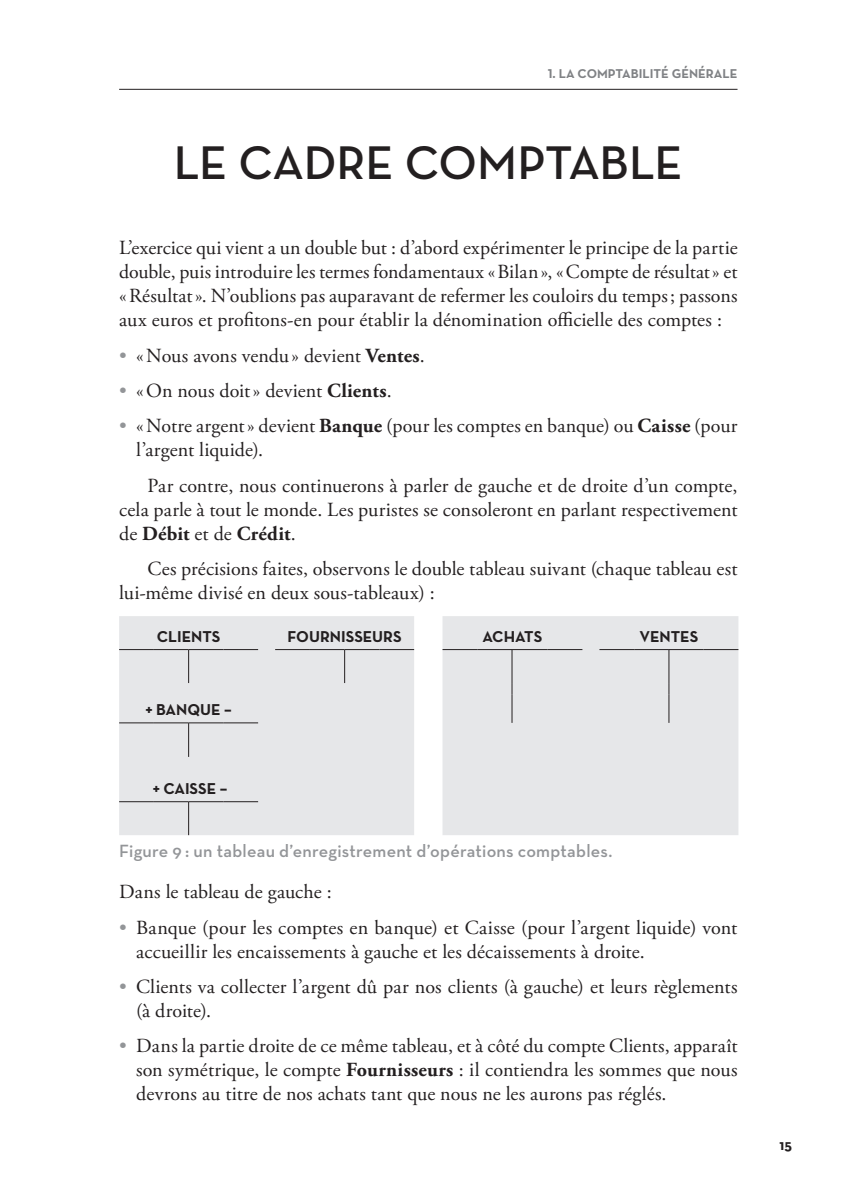
<style>
.page{position:relative;width:851px;height:1191px;background:#fff}
.page>*{position:absolute;margin:0;border:0;box-sizing:border-box;transform-origin:0 0}
.t1{font:600 48px "Neutraface Text";letter-spacing:-.01em;color:#231f20}
.t2{font:20px/24px "Adobe Garamond Pro";letter-spacing:.005em;color:#231f20}
.t3{font:600 18px "Neutraface Text";letter-spacing:.01em;color:#939598}
.t4{font:700 16px "Neutraface Text";color:#231f20}
.t5{font:700 15px "Neutraface Text";color:#231f20}
.t6{font:700 13px "Neutraface Text";color:#808285}
.s1{color:#939598}
.s2{font-weight:700}
</style>
<div class="page">
<div style="left:119px;top:616px;width:619px;height:219px;background:#e6e7e9"></div>
<hr style="left:189px;top:649px;width:34px;height:1px;background:#231f20">
<hr style="left:223px;top:649px;width:35px;height:1px;background:#231f20">
<hr style="left:119px;top:649px;width:35px;height:1px;background:#231f20">
<hr style="left:154px;top:649px;width:35px;height:1px;background:#231f20">
<hr style="left:188px;top:650px;width:1px;height:33px;background:#231f20">
<hr style="left:344px;top:649px;width:35px;height:1px;background:#231f20">
<hr style="left:379px;top:649px;width:35px;height:1px;background:#231f20">
<hr style="left:512px;top:649px;width:35px;height:1px;background:#231f20">
<hr style="left:547px;top:649px;width:35px;height:1px;background:#231f20">
<hr style="left:442px;top:649px;width:35px;height:1px;background:#231f20">
<hr style="left:477px;top:649px;width:35px;height:1px;background:#231f20">
<hr style="left:511px;top:650px;width:1px;height:33px;background:#231f20">
<hr style="left:668px;top:649px;width:35px;height:1px;background:#231f20">
<hr style="left:703px;top:649px;width:35px;height:1px;background:#231f20">
<hr style="left:599px;top:649px;width:35px;height:1px;background:#231f20">
<hr style="left:634px;top:649px;width:34px;height:1px;background:#231f20">
<hr style="left:668px;top:650px;width:1px;height:33px;background:#231f20">
<hr style="left:275px;top:649px;width:35px;height:1px;background:#231f20">
<hr style="left:310px;top:649px;width:34px;height:1px;background:#231f20">
<hr style="left:344px;top:650px;width:1px;height:33px;background:#231f20">
<hr style="left:189px;top:801px;width:34px;height:1px;background:#231f20">
<hr style="left:223px;top:801px;width:35px;height:1px;background:#231f20">
<hr style="left:119px;top:801px;width:35px;height:1px;background:#231f20">
<hr style="left:154px;top:801px;width:35px;height:1px;background:#231f20">
<hr style="left:188px;top:802px;width:1px;height:33px;background:#231f20">
<hr style="left:189px;top:722px;width:34px;height:1px;background:#231f20">
<hr style="left:223px;top:722px;width:35px;height:1px;background:#231f20">
<hr style="left:119px;top:722px;width:35px;height:1px;background:#231f20">
<hr style="left:154px;top:722px;width:35px;height:1px;background:#231f20">
<hr style="left:188px;top:723px;width:1px;height:34px;background:#231f20">
<svg style="left:511px;top:683px;width:1px;height:40px"></svg>
<svg style="left:668px;top:683px;width:1px;height:40px"></svg>
<hr style="left:119px;top:89px;width:618px;height:1px;background:#231f20">
<p class="t6" style="left:548px;top:65px;width:39px">1. LA COMPTABILITÉ</p>
<p class="t6" style="left:671px;top:65px;width:10px">GÉNÉRALE</p>
<h1 class="t1" style="left:174px;top:133px;width:510px">LE CADRE COMPTABLE</h1>
<p class="t2" style="left:119px;top:237px;width:620px;text-align:justify">L’exercice qui vient a un double but : d’abord expérimenter le principe de la partie double, puis introduire les termes fondamentaux «Bilan», «Compte de résultat» et «Résultat». N’oublions pas auparavant de refermer les couloirs du temps; passons aux euros et profitons-en pour établir la dénomination officielle des comptes :</p>
<p class="t2" style="left:119px;top:344px;width:307px"><span class="s1">•</span> «Nous avons vendu» devient <span class="s2">Ventes</span>.</p>
<p class="t2" style="left:119px;top:379px;width:274px"><span class="s1">•</span> «On nous doit» devient <span class="s2">Clients</span>.</p>
<p class="t2" style="left:136px;top:415px;width:602px;text-indent:-17px"><span class="s1">•</span> «Notre argent» devient <span class="s2">Banque</span> (pour les comptes en banque) ou <span class="s2">Caisse</span> (pour l’argent liquide).</p>
<p class="t2" style="left:119px;top:474px;width:619px;text-align:justify;text-indent:28px">Par contre, nous continuerons à parler de gauche et de droite d’un compte, cela parle à tout le monde. Les puristes se consoleront en parlant respectivement de <span class="s2">Débit</span> et de <span class="s2">Crédit</span>.</p>
<p class="t2" style="left:119px;top:557px;width:620px;text-indent:28px">Ces précisions faites, observons le double tableau suivant (chaque tableau est lui-même divisé en deux sous-tableaux) :</p>
<p class="t4" style="left:157px;top:626px;width:65px">CLIENTS</p>
<p class="t4" style="left:287px;top:626px;width:116px">FOURNISSEURS</p>
<p class="t4" style="left:482px;top:626px;width:61px">ACHATS</p>
<p class="t4" style="left:639px;top:626px;width:60px">VENTES</p>
<p class="t4" style="left:145px;top:699px;width:88px">+ BANQUE –</p>
<p class="t4" style="left:153px;top:778px;width:76px">+ CAISSE –</p>
<p class="t3" style="left:119px;top:839px;width:495px">Figure 9 : un tableau d’enregistrement d’opérations comptables.</p>
<p class="t2" style="left:119px;top:880px;width:214px">Dans le tableau de gauche :</p>
<p class="t2" style="left:136px;top:916px;width:602px;text-indent:-17px"><span class="s1">•</span> Banque (pour les comptes en banque) et Caisse (pour l’argent liquide) vont accueillir les encaissements à gauche et les décaissements à droite.</p>
<p class="t2" style="left:136px;top:975px;width:602px;text-indent:-17px"><span class="s1">•</span> Clients va collecter l’argent dû par nos clients (à gauche) et leurs règlements (à droite).</p>
<p class="t2" style="left:136px;top:1034px;width:602px;text-align:justify;text-indent:-17px"><span class="s1">•</span> Dans la partie droite de ce même tableau, et à côté du compte Clients, apparaît son symétrique, le compte <span class="s2">Fournisseurs</span> : il contiendra les sommes que nous devrons au titre de nos achats tant que nous ne les aurons pas réglés.</p>
<p class="t5" style="left:779px;top:1135px;width:14px">15</p>
</div>
